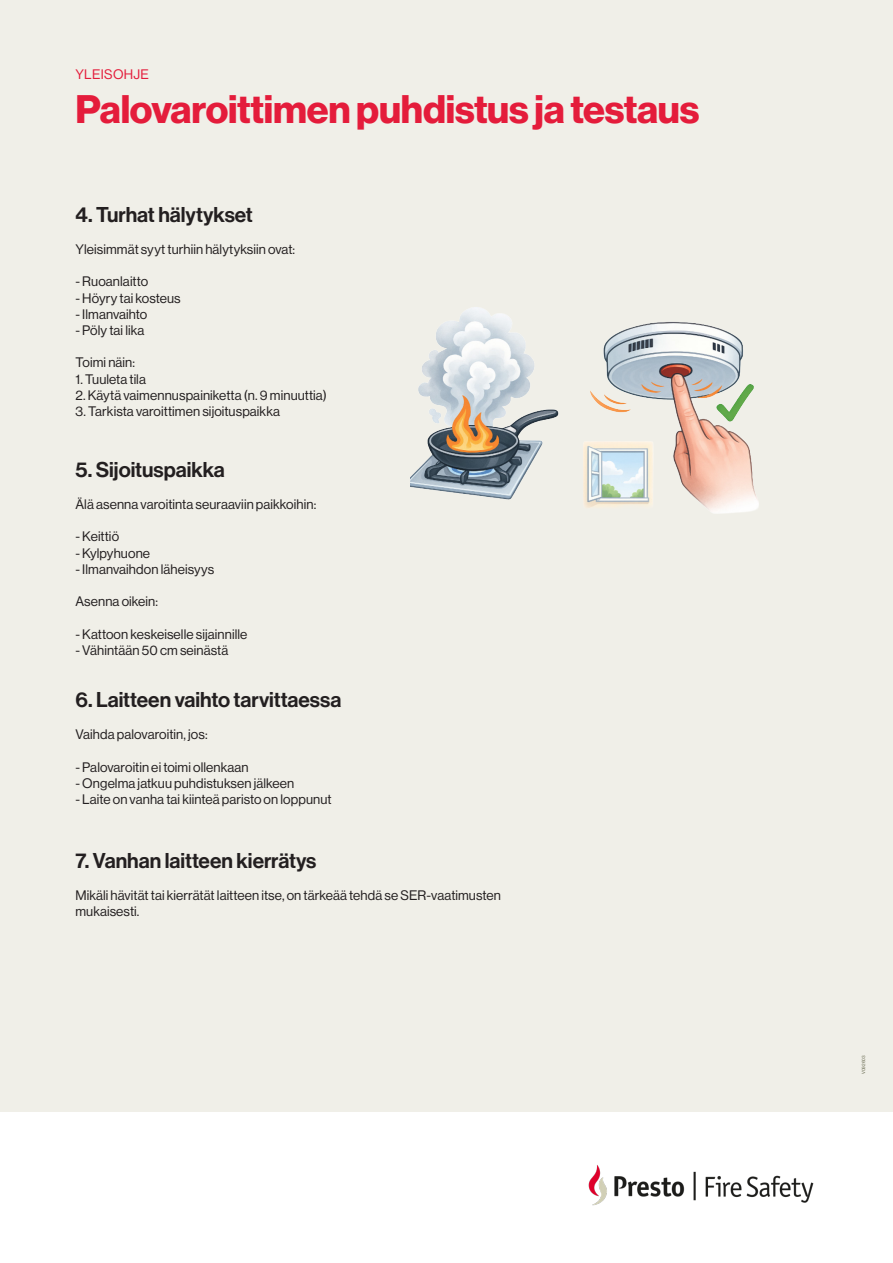
<style>
.page{position:relative;width:893px;height:1263px;background:#fff}
.page>*{position:absolute;margin:0;border:0;box-sizing:border-box;transform-origin:0 0}
.Otsikko{font:39px "N Haas Grotesk DS Pro 75 Bd";letter-spacing:-.005em;color:#e41c3b}
.Ingressi{font:21px "N Haas Grotesk DS Pro 65 Md";color:#231f20}
.Leipäteksti{font:13.5px/16.2px "N Haas Grotesk DS Pro 55 Rg";letter-spacing:.01em;color:#231f20}
.t1{font:13.5px "N Haas Grotesk DS Pro 55 Rg";letter-spacing:.025em;color:#e41c3b}
.t2{font:4.5px "N Haas Grotesk DS Pro 55 Rg";letter-spacing:.02em;color:#64664c}
</style>
<div class="page">
<div style="left:0;top:0;width:893px;height:1112px;background:#f0efe8"></div>
<img style="left:588px;top:1165px;width:226px;height:41px">
<img style="left:410px;top:307px;width:349px;height:207px">
<p class="t1" style="left:75px;top:67px;width:75px">YLEISOHJE</p>
<p class="Otsikko" style="left:75px;top:86px;width:626px">Palovaroittimen puhdistus ja testaus</p>
<p class="Ingressi" style="left:75px;top:202px;width:179px">4. Turhat hälytykset</p>
<p class="Leipäteksti" style="left:75px;top:241px;width:221px">Yleisimmät syyt turhiin hälytyksiin ovat:</p>
<p class="Leipäteksti" style="left:75px;top:274px;width:74px">- Ruoanlaitto</p>
<p class="Leipäteksti" style="left:75px;top:290px;width:107px">- Höyry tai kosteus</p>
<p class="Leipäteksti" style="left:75px;top:306px;width:73px">- Ilmanvaihto</p>
<p class="Leipäteksti" style="left:75px;top:322px;width:70px">- Pöly tai lika</p>
<p class="Leipäteksti" style="left:75px;top:355px;width:61px">Toimi näin:</p>
<p class="Leipäteksti" style="left:75px;top:371px;width:72px">1. Tuuleta tila</p>
<p class="Leipäteksti" style="left:75px;top:387px;width:253px">2. Käytä vaimennuspainiketta (n. 9 minuuttia)</p>
<p class="Leipäteksti" style="left:75px;top:403px;width:206px">3. Tarkista varoittimen sijoituspaikka</p>
<p class="Ingressi" style="left:75px;top:457px;width:151px">5. Sijoituspaikka</p>
<p class="Leipäteksti" style="left:75px;top:496px;width:243px">Älä asenna varoitinta seuraaviin paikkoihin:</p>
<p class="Leipäteksti" style="left:75px;top:529px;width:45px">- Keittiö</p>
<p class="Leipäteksti" style="left:75px;top:545px;width:76px">- Kylpyhuone</p>
<p class="Leipäteksti" style="left:75px;top:561px;width:140px">- Ilmanvaihdon läheisyys</p>
<p class="Leipäteksti" style="left:75px;top:593px;width:84px">Asenna oikein:</p>
<p class="Leipäteksti" style="left:75px;top:626px;width:174px">- Kattoon keskeiselle sijainnille</p>
<p class="Leipäteksti" style="left:75px;top:642px;width:155px">- Vähintään 50 cm seinästä</p>
<p class="Ingressi" style="left:75px;top:687px;width:268px">6. Laitteen vaihto tarvittaessa</p>
<p class="Leipäteksti" style="left:75px;top:726px;width:134px">Vaihda palovaroitin, jos:</p>
<p class="Leipäteksti" style="left:75px;top:759px;width:175px">- Palovaroitin ei toimi ollenkaan</p>
<p class="Leipäteksti" style="left:75px;top:775px;width:220px">- Ongelma jatkuu puhdistuksen jälkeen</p>
<p class="Leipäteksti" style="left:75px;top:791px;width:258px">- Laite on vanha tai kiinteä paristo on loppunut</p>
<p class="Ingressi" style="left:75px;top:848px;width:243px">7. Vanhan laitteen kierrätys</p>
<p class="Leipäteksti" style="left:75px;top:887px;width:427px">Mikäli hävität tai kierrätät laitteen itse, on tärkeää tehdä se SER-vaatimusten mukaisesti.</p>
<p class="t2" style="left:861px;top:1074px;width:21px;rotate:-90deg">V092603</p>
</div>
